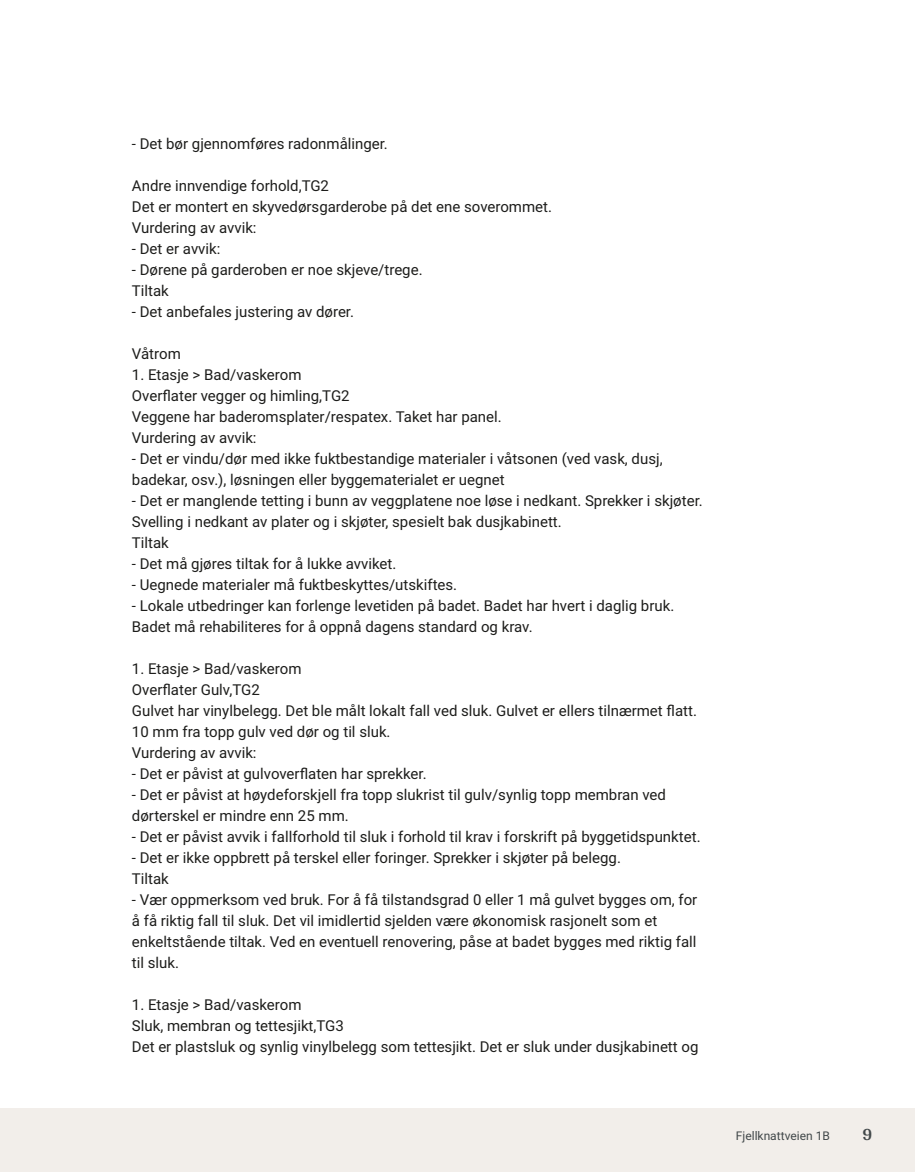
<style>
.page{position:relative;width:915px;height:1172px;background:#fff}
.page>*{position:absolute;margin:0;border:0;box-sizing:border-box;transform-origin:0 0}
.t1{font:700 18px "Arya";color:#414749}
.t2{font:15px/21px "Roboto Vitec";color:#1d1d1b}
.t3{font:12px "Roboto Vitec";color:#414749}
</style>
<div class="page">
<div style="left:0;top:1108px;width:914px;height:64px;background:#f2eeea"></div>
<p class="t2" style="left:132px;top:132px;width:257px">‑ Det bør gjennomføres radonmålinger.</p>
<p class="t2" style="left:132px;top:174px;width:421px">Andre innvendige forhold,TG2<br>Det er montert en skyvedørsgarderobe på det ene soverommet.<br>Vurdering av avvik:<br>‑ Det er avvik:<br>‑ Dørene på garderoben er noe skjeve/ trege.<br>Tiltak<br>‑ Det anbefales justering av dører.</p>
<p class="t2" style="left:132px;top:342px;width:50px">Våtrom</p>
<p class="t2" style="left:132px;top:363px;width:572px">1. Etasje &gt; Bad/ vaskerom<br>Overflater vegger og himling,TG2<br>Veggene har baderomsplater/ respatex. Taket har panel.<br>Vurdering av avvik:<br>‑ Det er vindu/ dør med ikke fuktbestandige materialer i våtsonen (ved vask, dusj, badekar, osv.), løsningen eller byggematerialet er uegnet<br>‑ Det er manglende tetting i bunn av veggplatene noe løse i nedkant. Sprekker i skjøter.<br>Svelling i nedkant av plater og i skjøter, spesielt bak dusjkabinett.<br>Tiltak<br>‑ Det må gjøres tiltak for å lukke avviket.<br>‑ Uegnede materialer må fuktbeskyttes/ utskiftes.<br>‑ Lokale utbedringer kan forlenge levetiden på badet. Badet har hvert i daglig bruk.<br>Badet må rehabiliteres for å oppnå dagens standard og krav.</p>
<p class="t2" style="left:132px;top:657px;width:570px">1. Etasje &gt; Bad/ vaskerom<br>Overflater Gulv,TG2<br>Gulvet har vinylbelegg. Det ble målt lokalt fall ved sluk. Gulvet er ellers tilnærmet flatt.<br>10 mm fra topp gulv ved dør og til sluk.<br>Vurdering av avvik:<br>‑ Det er påvist at gulvoverflaten har sprekker.<br>‑ Det er påvist at høydeforskjell fra topp slukrist til gulv/ synlig topp membran ved dørterskel er mindre enn 25 mm.<br>‑ Det er påvist avvik i fallforhold til sluk i forhold til krav i forskrift på byggetidspunktet. ‑ Det er ikke oppbrett på terskel eller foringer. Sprekker i skjøter på belegg.<br>Tiltak<br>‑ Vær oppmerksom ved bruk. For å få tilstandsgrad 0 eller 1 må gulvet bygges om, for å få riktig fall til sluk. Det vil imidlertid sjelden være økonomisk rasjonelt som et enkeltstående tiltak. Ved en eventuell renovering, påse at badet bygges med riktig fall til sluk.</p>
<p class="t2" style="left:132px;top:993px;width:568px">1. Etasje &gt; Bad/ vaskerom<br>Sluk, membran og tettesjikt,TG3<br>Det er plastsluk og synlig vinylbelegg som tettesjikt. Det er sluk under dusjkabinett og</p>
<p class="t3" style="left:735px;top:1127px;width:95px">Fjellknattveien 1B</p>
<p class="t1" style="left:862px;top:1123px;width:11px">9</p>
</div>
